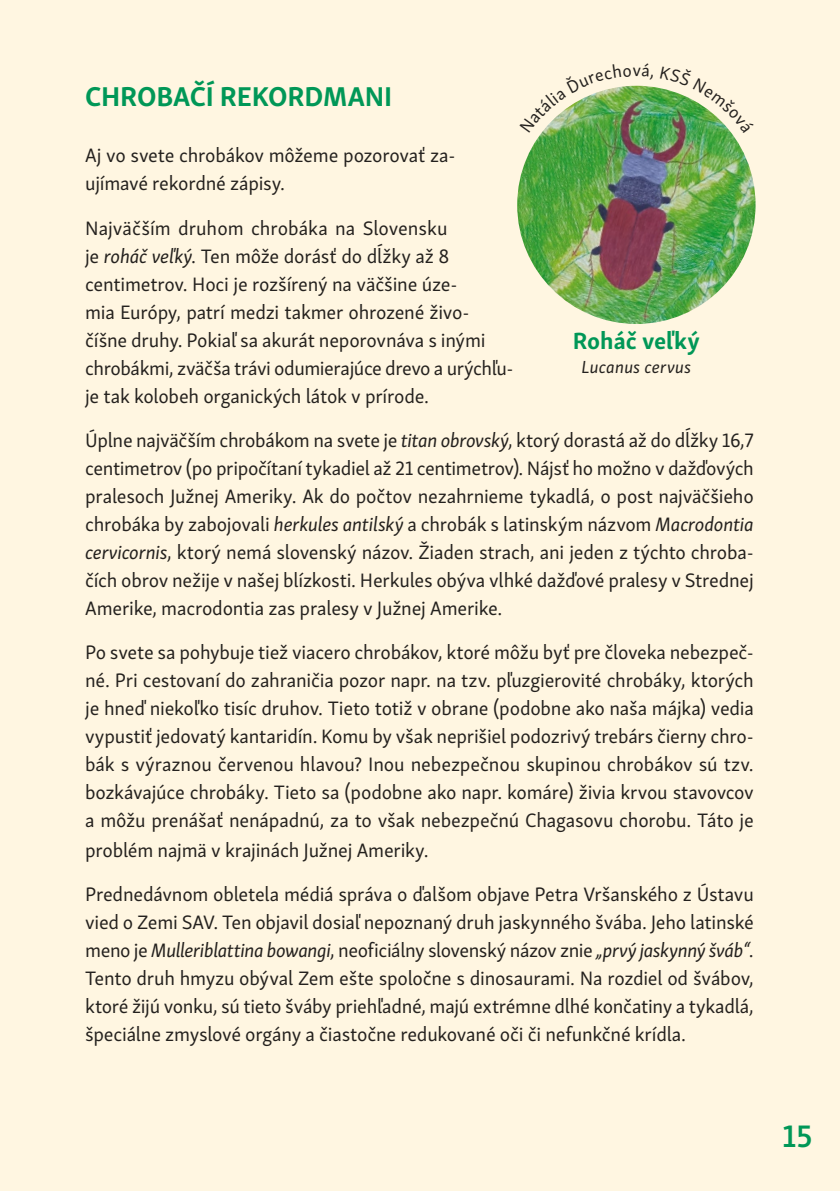
<style>
.page{position:relative;width:840px;height:1191px;background:#fff}
.page>*{position:absolute;margin:0;border:0;box-sizing:border-box;transform-origin:0 0}
.t1{font:600 32px "Skolar Sans Latn";color:#009757}
.t2{font:700 28px "Skolar Sans Latn";letter-spacing:-.005em;color:#009757}
.t3{font:700 24px "Skolar Sans Latn";color:#009757}
.t4{font:20px/28px "Skolar Sans Latn";letter-spacing:-.015em;color:#24211e;text-align:justify}
.t5{font:italic 18px "Skolar Sans Latn";letter-spacing:.01em;color:#24211e}
.s1{font-style:italic}
</style>
<div class="page">
<div style="left:0;top:0;width:839px;height:1191px;background:#fff6e1"></div>
<img style="left:517px;top:86px;width:238px;height:238px;border-radius:119px">
<img style="left:541px;top:85px;width:111px;height:48px">
<img style="left:659px;top:88px;width:73px;height:45px">
<h2 class="t2" style="left:85px;top:74px;width:308px">CHROBAČÍ REKORDMANI</h2>
<p class="t4" style="left:85px;top:140px;width:371px">Aj vo svete chrobákov môžeme pozorovať za&shy;ujímavé rekordné zápisy.</p>
<p class="t4" style="left:85px;top:212px;width:430px;text-align:left">Najväčším druhom chrobáka na Slovensku<br>je <span class="s1">roháč veľký</span>. Ten môže dorásť do dĺžky až 8 centimetrov. Hoci je rozšírený na väčšine úze-<br>mia Európy, patrí medzi takmer ohrozené živo&shy;číšne druhy. Pokiaľ sa akurát neporovnáva s inými chrobákmi, zväčša trávi odumierajúce drevo a urýchľu&shy;je tak kolobeh organických látok v prírode.</p>
<p class="t4" style="left:85px;top:424px;width:670px">Úplne najväčším chrobákom na svete je <span class="s1">titan obrovský</span>, ktorý dorastá až do dĺžky 16,7 centimetrov (po pripočítaní tykadiel až 21 centimetrov). Nájsť ho možno v dažďových pralesoch Južnej Ameriky. Ak do počtov nezahrnieme tykadlá, o post najväčšieho chrobáka by zabojovali <span class="s1">herkules antilský</span> a chrobák s latinským názvom <span class="s1">Macrodontia cervicornis</span>, ktorý nemá slovenský názov. Žiaden strach, ani jeden z týchto chroba&shy;čích obrov nežije v našej blízkosti. Herkules obýva vlhké dažďové pralesy v Strednej Amerike, macrodontia zas pralesy v Južnej Amerike.</p>
<p class="t4" style="left:85px;top:636px;width:670px">Po svete sa pohybuje tiež viacero chrobákov, ktoré môžu byť pre človeka nebezpeč&shy;né. Pri cestovaní do zahraničia pozor napr. na tzv. pľuzgierovité chrobáky, ktorých je hneď niekoľko tisíc druhov. Tieto totiž v obrane (podobne ako naša májka) vedia vypustiť jedovatý kantaridín. Komu by však neprišiel podozrivý trebárs čierny chro&shy;bák s výraznou červenou hlavou? Inou nebezpečnou skupinou chrobákov sú tzv. bozkávajúce chrobáky. Tieto sa (podobne ako napr. komáre) živia krvou stavovcov a môžu prenášať nenápadnú, za to však nebezpečnú Chagasovu chorobu. Táto je</p>
<p class="t4" style="left:85px;top:834px;width:345px">problém najmä v krajinách Južnej Ameriky.</p>
<p class="t4" style="left:85px;top:878px;width:670px">Prednedávnom obletela médiá správa o ďalšom objave Petra Vršanského z Ústavu vied o Zemi SAV. Ten objavil dosiaľ nepoznaný druh jaskynného švába. Jeho latinské meno je <span class="s1">Mulleriblattina bowangi</span>, neoficiálny slovenský názov znie <span class="s1">„prvý jaskynný šváb“</span>.<br>Tento druh hmyzu obýval Zem ešte spoločne s dinosaurami. Na rozdiel od švábov, ktoré žijú vonku, sú tieto šváby priehľadné, majú extrémne dlhé končatiny a tykadlá, špeciálne zmyslové orgány a čiastočne redukované oči či nefunkčné krídla.</p>
<p class="t3" style="left:572px;top:321px;width:128px">Roháč veľký</p>
<p class="t5" style="left:581px;top:353px;width:111px">Lucanus cervus</p>
<h1 class="t1" style="left:781px;top:1110px;width:32px">15</h1>
</div>
